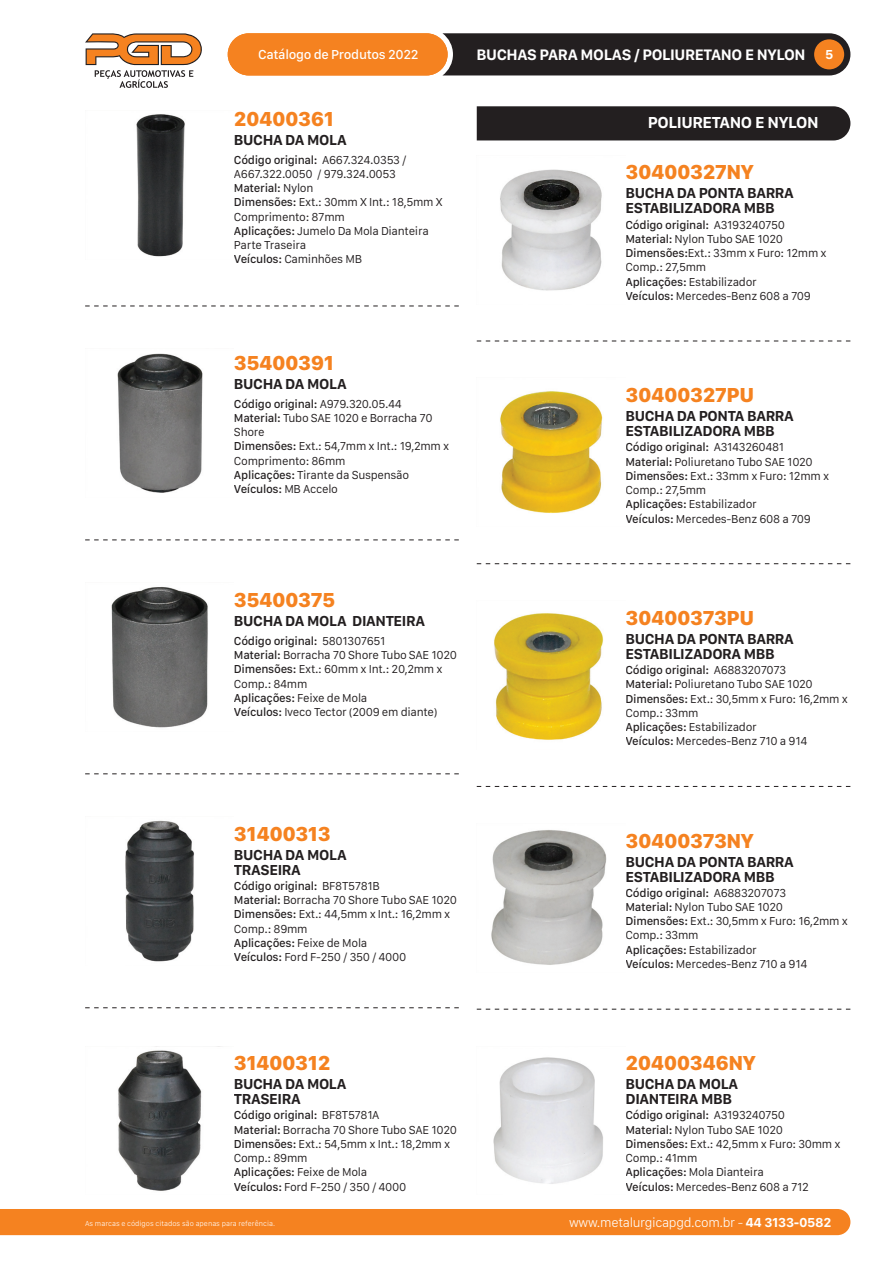
<style>
.page{position:relative;width:893px;height:1263px;background:#fff}
.page>*{position:absolute;margin:0;border:0;box-sizing:border-box;transform-origin:0 0}
.t1{font:800 21px "San Francisco Text";letter-spacing:-.025em;color:#f58220}
.t2{font:700 16.5px "San Francisco Text";letter-spacing:-.025em;color:#fff}
.t3{font:700 15.75px "San Francisco Text";letter-spacing:-.025em;color:#fff}
.t4{font:700 15px/15px "San Francisco Text";letter-spacing:-.025em;color:#231f20}
.t5{font:300 13.5px "San Francisco Text";letter-spacing:-.025em;color:#fff}
.t6{font:500 13.5px "San Francisco Text";letter-spacing:-.025em;color:#fff}
.t7{font:700 13.5px "San Francisco Text";color:#fff}
.t8{font:12px/14.2px "San Francisco Text";letter-spacing:-.025em;color:#231f20}
.t9{font:300 7.5px "San Francisco Text";color:#fff}
.s1{font-weight:500}
.s2{font-weight:700}
</style>
<div class="page">
<div style="left:0;top:1209px;width:850px;height:26px;background:#f58220"></div>
<svg style="left:85px;top:33px;width:117px;height:55px"></svg>
<div style="left:442px;top:33px;width:408px;height:42px;background:#231f20"></div>
<div style="left:228px;top:33px;width:220px;height:42px;background:#f58220;border-radius:21px"></div>
<div style="left:814px;top:39px;width:30px;height:30px;background:#f58220;border-radius:50%"></div>
<img style="left:136px;top:114px;width:49px;height:143px">
<img style="left:117px;top:353px;width:86px;height:140px">
<img style="left:111px;top:587px;width:97px;height:141px">
<img style="left:125px;top:820px;width:69px;height:142px">
<img style="left:118px;top:1046px;width:104px;height:145px">
<svg style="left:85px;top:1007px;width:374px;height:1px"></svg>
<svg style="left:85px;top:773px;width:374px;height:1px"></svg>
<svg style="left:85px;top:306px;width:374px;height:1px"></svg>
<svg style="left:85px;top:539px;width:374px;height:1px"></svg>
<div style="left:477px;top:106px;width:373px;height:34px;background:#231f20"></div>
<img style="left:494px;top:613px;width:110px;height:127px">
<img style="left:491px;top:830px;width:116px;height:135px">
<img style="left:493px;top:1057px;width:110px;height:127px">
<img style="left:500px;top:391px;width:103px;height:122px">
<img style="left:500px;top:169px;width:102px;height:122px">
<svg style="left:477px;top:1009px;width:373px;height:1px"></svg>
<svg style="left:477px;top:786px;width:373px;height:1px"></svg>
<svg style="left:477px;top:563px;width:373px;height:1px"></svg>
<svg style="left:477px;top:341px;width:373px;height:1px"></svg>
<p class="t6" style="left:258px;top:46px;width:162px">Catálogo de Produtos 2022</p>
<p class="t7" style="left:825px;top:46px;width:10px">5</p>
<h3 class="t3" style="left:476px;top:45px;width:331px">BUCHAS PARA MOLAS / POLIURETANO E NYLON</h3>
<h1 class="t1" style="left:234px;top:106px;width:102px">20400361</h1>
<p class="t4" style="left:234px;top:134px;width:114px">BUCHA DA MOLA</p>
<p class="t8" style="left:234px;top:153px;width:210px"><span class="s1">Código original:</span> A667.324.0353 /<br>A667.322.0050 / 979.324.0053<br><span class="s1">Material:</span> Nylon<br><span class="s1">Dimensões:</span> Ext.: 30mm X Int.: 18,5mm X<br>Comprimento: 87mm<br><span class="s1">Aplicações:</span> Jumelo Da Mola Dianteira<br>Parte Traseira<br><span class="s1">Veículos:</span> Caminhões MB</p>
<h1 class="t1" style="left:234px;top:350px;width:102px">35400391</h1>
<p class="t4" style="left:234px;top:378px;width:114px">BUCHA DA MOLA</p>
<p class="t8" style="left:234px;top:397px;width:217px"><span class="s1">Código original:</span> A979.320.05.44<br><span class="s1">Material:</span> Tubo SAE 1020 e Borracha 70<br>Shore<br><span class="s1">Dimensões:</span> Ext.: 54,7mm x Int.: 19,2mm x<br>Comprimento: 86mm<br><span class="s1">Aplicações:</span> Tirante da Suspensão<br><span class="s1">Veículos:</span> MB Accelo</p>
<h1 class="t1" style="left:234px;top:586px;width:103px">35400375</h1>
<p class="t4" style="left:234px;top:614px;width:193px">BUCHA DA MOLA DIANTEIRA</p>
<p class="t8" style="left:234px;top:635px;width:225px"><span class="s1">Código original:</span> 5801307651<br><span class="s1">Material:</span> Borracha 70 Shore Tubo SAE 1020<br><span class="s1">Dimensões:</span> Ext.: 60mm x Int.: 20,2mm x<br>Comp.: 84mm<br><span class="s1">Aplicações:</span> Feixe de Mola<br><span class="s1">Veículos:</span> Iveco Tector (2009 em diante)</p>
<h1 class="t1" style="left:234px;top:820px;width:98px">31400313</h1>
<p class="t4" style="left:234px;top:848px;width:114px">BUCHA DA MOLA<br>TRASEIRA</p>
<p class="t8" style="left:234px;top:879px;width:225px"><span class="s1">Código original:</span> BF8T5781B<br><span class="s1">Material:</span> Borracha 70 Shore Tubo SAE 1020<br><span class="s1">Dimensões:</span> Ext.: 44,5mm x Int.: 16,2mm x<br>Comp.: 89mm<br><span class="s1">Aplicações:</span> Feixe de Mola<br><span class="s1">Veículos:</span> Ford F-250 / 350 / 4000</p>
<h1 class="t1" style="left:234px;top:1050px;width:98px">31400312</h1>
<p class="t4" style="left:234px;top:1078px;width:114px">BUCHA DA MOLA<br>TRASEIRA</p>
<p class="t8" style="left:234px;top:1109px;width:225px"><span class="s1">Código original:</span> BF8T5781A<br><span class="s1">Material:</span> Borracha 70 Shore Tubo SAE 1020<br><span class="s1">Dimensões:</span> Ext.: 54,5mm x Int.: 18,2mm x<br>Comp.: 89mm<br><span class="s1">Aplicações:</span> Feixe de Mola<br><span class="s1">Veículos:</span> Ford F-250 / 350 / 4000</p>
<p class="t9" style="left:85px;top:1218px;width:191px">As marcas e códigos citados são apenas para referência.</p>
<h2 class="t2" style="left:648px;top:112px;width:172px">POLIURETANO E NYLON</h2>
<h1 class="t1" style="left:626px;top:159px;width:130px">30400327NY</h1>
<p class="t4" style="left:626px;top:187px;width:170px">BUCHA DA PONTA BARRA<br>ESTABILIZADORA MBB</p>
<p class="t8" style="left:626px;top:218px;width:203px"><span class="s1">Código original:</span> A3193240750<br><span class="s1">Material:</span> Nylon Tubo SAE 1020<br><span class="s1">Dimensões:</span>Ext.: 33mm x Furo: 12mm x<br>Comp.: 27,5mm<br><span class="s1">Aplicações:</span> Estabilizador<br><span class="s1">Veículos:</span> Mercedes-Benz 608 a 709</p>
<h1 class="t1" style="left:626px;top:382px;width:130px">30400327PU</h1>
<p class="t4" style="left:626px;top:410px;width:170px">BUCHA DA PONTA BARRA<br>ESTABILIZADORA MBB</p>
<p class="t8" style="left:626px;top:441px;width:205px"><span class="s1">Código original:</span> A3143260481<br><span class="s1">Material:</span> Poliuretano Tubo SAE 1020<br><span class="s1">Dimensões:</span> Ext.: 33mm x Furo: 12mm x<br>Comp.: 27,5mm<br><span class="s1">Aplicações:</span> Estabilizador<br><span class="s1">Veículos:</span> Mercedes-Benz 608 a 709</p>
<h1 class="t1" style="left:626px;top:605px;width:130px">30400373PU</h1>
<p class="t4" style="left:626px;top:633px;width:170px">BUCHA DA PONTA BARRA<br>ESTABILIZADORA MBB</p>
<p class="t8" style="left:626px;top:664px;width:224px"><span class="s1">Código original:</span> A6883207073<br><span class="s1">Material:</span> Poliuretano Tubo SAE 1020<br><span class="s1">Dimensões:</span> Ext.: 30,5mm x Furo: 16,2mm x<br>Comp.: 33mm<br><span class="s1">Aplicações:</span> Estabilizador<br><span class="s1">Veículos:</span> Mercedes-Benz 710 a 914</p>
<h1 class="t1" style="left:626px;top:827px;width:130px">30400373NY</h1>
<p class="t4" style="left:626px;top:855px;width:170px">BUCHA DA PONTA BARRA<br>ESTABILIZADORA MBB</p>
<p class="t8" style="left:626px;top:886px;width:224px"><span class="s1">Código original:</span> A6883207073<br><span class="s1">Material:</span> Nylon Tubo SAE 1020<br><span class="s1">Dimensões:</span> Ext.: 30,5mm x Furo: 16,2mm x<br>Comp.: 33mm<br><span class="s1">Aplicações:</span> Estabilizador<br><span class="s1">Veículos:</span> Mercedes-Benz 710 a 914</p>
<h1 class="t1" style="left:626px;top:1050px;width:132px">20400346NY</h1>
<p class="t4" style="left:626px;top:1078px;width:114px">BUCHA DA MOLA<br>DIANTEIRA MBB</p>
<p class="t8" style="left:626px;top:1109px;width:217px"><span class="s1">Código original:</span> A3193240750<br><span class="s1">Material:</span> Nylon Tubo SAE 1020<br><span class="s1">Dimensões:</span> Ext.: 42,5mm x Furo: 30mm x<br>Comp.: 41mm<br><span class="s1">Aplicações:</span> Mola Dianteira<br><span class="s1">Veículos:</span> Mercedes-Benz 608 a 712</p>
<p class="t5" style="left:569px;top:1214px;width:264px">www.metalurgicapgd.com.br - <span class="s2">44 3133-0582</span></p>
</div>
